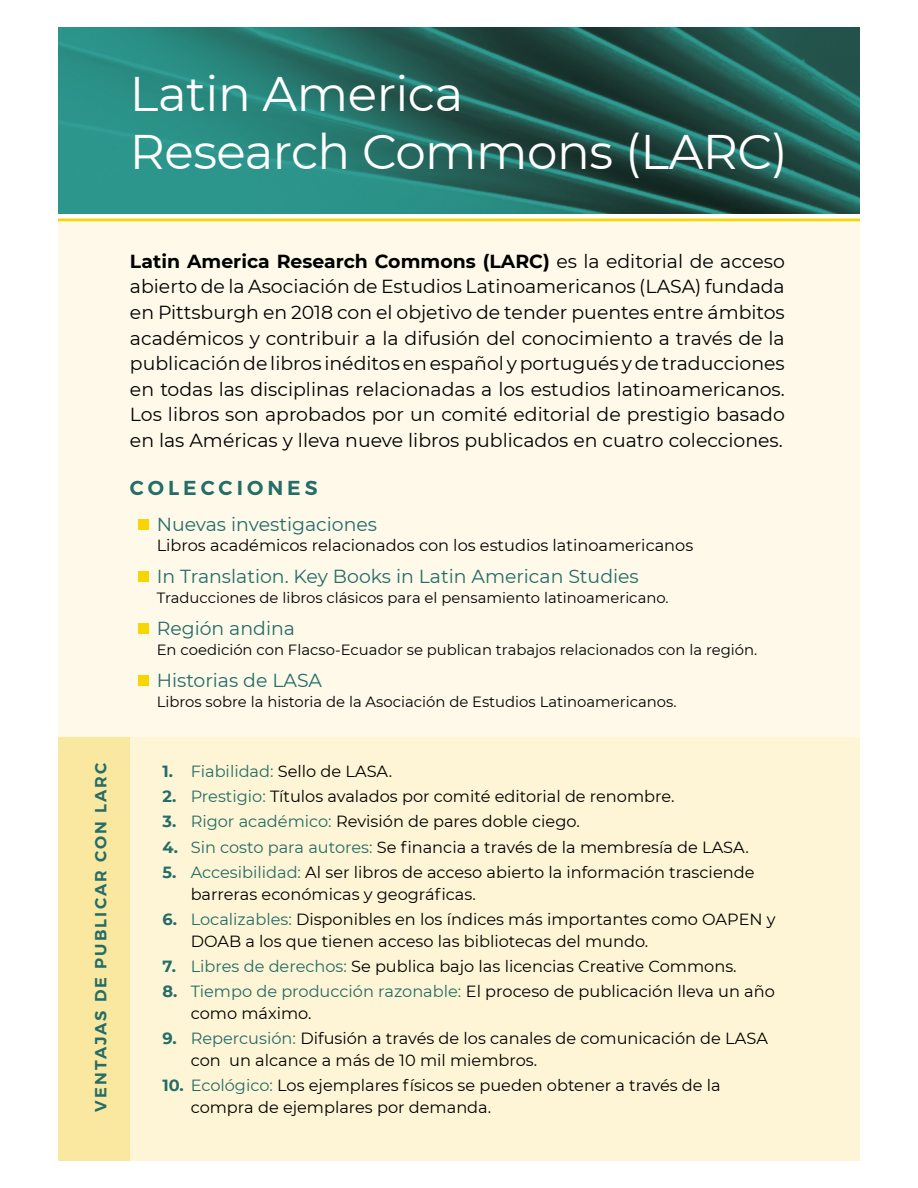
<style>
.page{position:relative;width:918px;height:1188px;background:#fff}
.page>*{position:absolute;margin:0;border:0;box-sizing:border-box;transform-origin:0 0}
.t1{font:48.45px/58.2px "Montserrat";letter-spacing:-.01em;color:#fff}
.t2{font:600 20.25px "Montserrat";letter-spacing:.2em;color:#246d69}
.t3{font:18.9px/25.7px "Montserrat";color:#000;text-align:justify}
.t4{font:18.9px "Montserrat";color:#246d69}
.t5{font:16.2px/21.6px "Montserrat";color:#000}
.t6{font:600 16.2px "Montserrat";letter-spacing:.13em;color:#246d69}
.t7{font:14.85px "Montserrat";color:#000}
.s1{font-weight:700}
.s2{font-weight:700;color:#246d69}
.s3{color:#246d69}
</style>
<div class="page">
<div style="left:58px;top:221px;width:802px;height:940px;background:#fef9e9"></div>
<div style="left:58px;top:738px;width:802px;height:423px;background:#fdf5d5"></div>
<div style="left:58px;top:738px;width:72px;height:423px;background:#fbe8a0"></div>
<img style="left:58px;top:27px;width:802px;height:187px">
<hr style="left:58px;top:219px;width:802px;height:2px;background:#f8d500">
<div style="left:139px;top:520px;width:10px;height:10px;background:#f8d500"></div>
<div style="left:139px;top:572px;width:10px;height:10px;background:#f8d500"></div>
<div style="left:139px;top:624px;width:10px;height:10px;background:#f8d500"></div>
<div style="left:139px;top:676px;width:10px;height:10px;background:#f8d500"></div>
<h1 class="t1" style="left:130px;top:63px;width:659px">Latin America<br>Research Commons (LARC)</h1>
<p class="t6" style="left:91px;top:1112px;width:350px;rotate:-90deg">VENTAJAS DE PUBLICAR CON LARC</p>
<p class="t3" style="left:130px;top:248px;width:656px"><span class="s1">Latin America Research Commons (LARC)</span> es la editorial de acceso abierto de la Asociación de Estudios Latinoamericanos (LASA) fundada en Pittsburgh en 2018 con el objetivo de tender puentes entre ámbitos académicos y contribuir a la difusión del conocimiento a través de la publicación de libros inéditos en español y portugués y de traducciones en todas las disciplinas relacionadas a los estudios latinoamericanos.<br>Los libros son aprobados por un comité editorial de prestigio basado en las Américas y lleva nueve libros publicados en cuatro colecciones.</p>
<p class="t2" style="left:130px;top:476px;width:189px">COLECCIONES</p>
<p class="t4" style="left:157px;top:512px;width:222px">Nuevas investigaciones</p>
<p class="t5" style="left:157px;top:534px;width:538px">Libros académicos relacionados con los estudios latinoamericanos</p>
<p class="t4" style="left:157px;top:563px;width:484px">In Translation. Key Books in Latin American Studies</p>
<p class="t7" style="left:157px;top:588px;width:513px">Traducciones de libros clásicos para el pensamiento latinoamericano.</p>
<p class="t4" style="left:157px;top:615px;width:140px">Región andina</p>
<p class="t7" style="left:157px;top:640px;width:602px">En coedición con Flacso-Ecuador se publican trabajos relacionados con la región.</p>
<p class="t4" style="left:157px;top:667px;width:167px">Historias de LASA</p>
<p class="t7" style="left:157px;top:692px;width:521px">Libros sobre la historia de la Asociación de Estudios Latinoamericanos.</p>
<p class="t5" style="left:162px;top:760px;width:231px"><span class="s2">1.</span> <span class="s3">Fiabilidad:</span> Sello de LASA.</p>
<p class="t5" style="left:162px;top:785px;width:514px"><span class="s2">2.</span> <span class="s3">Prestigio:</span> Títulos avalados por comité editorial de renombre.</p>
<p class="t5" style="left:162px;top:810px;width:419px"><span class="s2">3.</span> <span class="s3">Rigor académico:</span> Revisión de pares doble ciego.</p>
<p class="t5" style="left:162px;top:836px;width:588px"><span class="s2">4.</span> <span class="s3">Sin costo para autores:</span> Se financia a través de la membresía de LASA.</p>
<p class="t5" style="left:191px;top:861px;width:565px;text-indent:-28px"><span class="s2">5.</span> <span class="s3">Accesibilidad:</span> Al ser libros de acceso abierto la información trasciende barreras económicas y geográficas.</p>
<p class="t5" style="left:191px;top:908px;width:586px;text-indent:-28px"><span class="s2">6.</span> <span class="s3">Localizables:</span> Disponibles en los índices más importantes como OAPEN y<br>DOAB a los que tienen acceso las bibliotecas del mundo.</p>
<p class="t5" style="left:162px;top:955px;width:576px"><span class="s2">7.</span> <span class="s3">Libres de derechos:</span> Se publica bajo las licencias Creative Commons.</p>
<p class="t5" style="left:191px;top:980px;width:586px;text-indent:-28px"><span class="s2">8.</span> <span class="s3">Tiempo de producción razonable:</span> El proceso de publicación lleva un año como máximo.</p>
<p class="t5" style="left:191px;top:1027px;width:579px;text-indent:-28px"><span class="s2">9.</span> <span class="s3">Repercusión:</span> Difusión a través de los canales de comunicación de LASA con un alcance a más de 10 mil miembros.</p>
<p class="t5" style="left:162px;top:1074px;width:560px"><span class="s2">10.</span> <span class="s3">Ecológico:</span> Los ejemplares físicos se pueden obtener a través de la</p>
<p class="t5" style="left:191px;top:1096px;width:302px">compra de ejemplares por demanda.</p>
</div>
